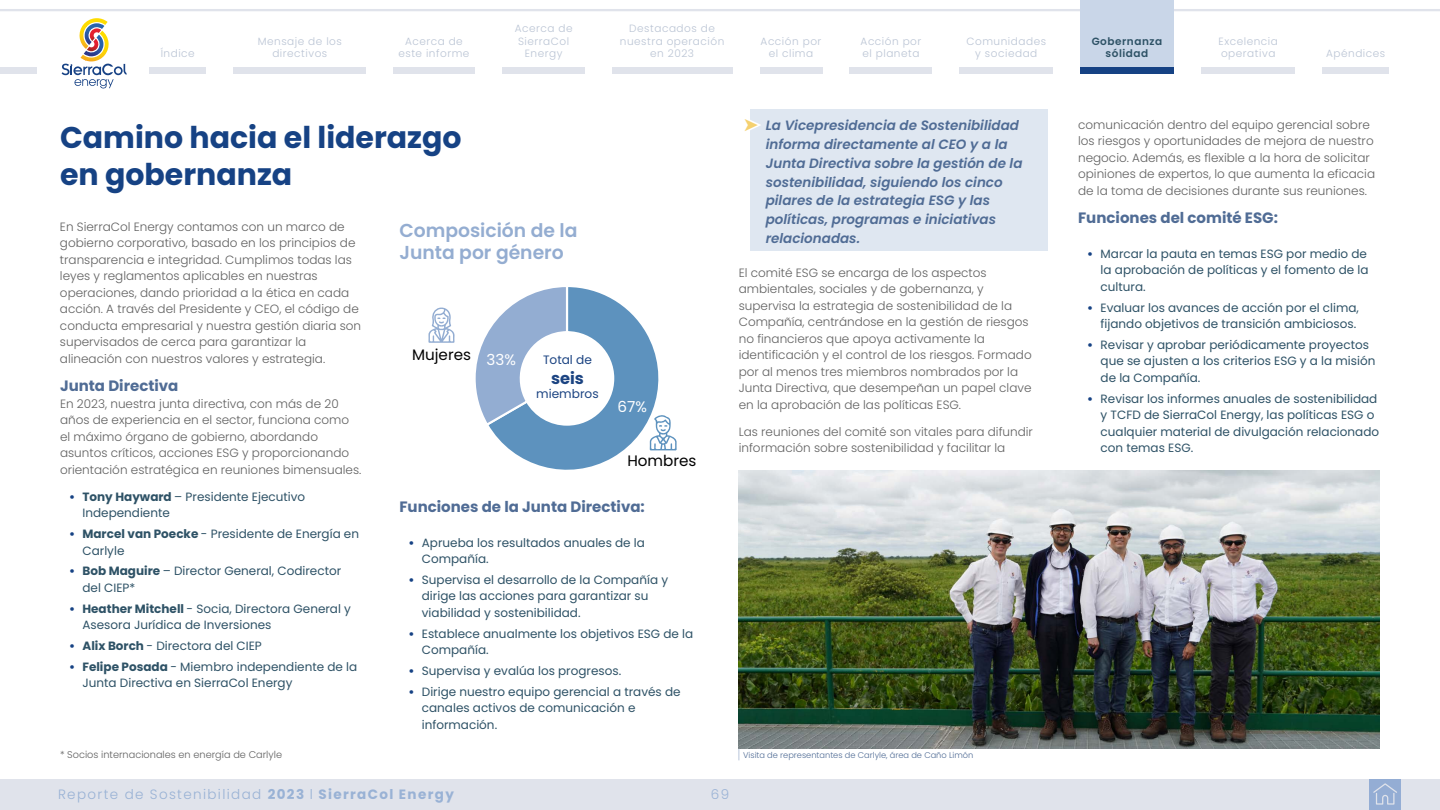
<style>
.page{position:relative;width:1440px;height:810px;background:#fff}
.page>*{position:absolute;margin:0;border:0;box-sizing:border-box;transform-origin:0 0}
.t1{font:700 30px/37.5px "Poppins";color:#164284}
.t2{font:600 18.75px/22.5px "Poppins";color:#94add1}
.t3{font:700 16.27px "Poppins";color:#1c4482}
.t4{font:15.15px "Poppins";color:#000}
.t5{font:15.15px "Poppins";color:#fff}
.t6{font:700 15px "Poppins";color:#506c95}
.t7{font:italic 600 13.5px/18.8px "Poppins";color:#506c95}
.t8{font:300 13.5px "Poppins";letter-spacing:.1em;color:#99b2d5}
.t9{font:12.15px "Poppins";color:#1c4482}
.t10{font:300 12px/16.5px "Poppins";color:#606060}
.t11{font:12px/16.5px "Poppins";color:#2e5266}
.t12{font:300 10.5px/12.6px "Poppins";letter-spacing:.05em;color:#bac4d4;text-align:center}
.t13{font:600 10.5px/12.6px "Poppins";letter-spacing:.05em;color:#2e5266;text-align:center}
.t14{font:300 9.75px "Poppins";color:#606060}
.t15{font:300 8.25px "Poppins";color:#506c95}
.s1{font-weight:700;color:#164284}
.s2{font-weight:700}
</style>
<div class="page">
<div style="left:0;top:779px;width:1440px;height:31px;background:#e0e3eb"></div>
<div style="left:1369px;top:779px;width:32px;height:31px;background:#94add4"></div>
<svg style="left:1373px;top:783px;width:24px;height:22px"></svg>
<svg style="left:62px;top:18px;width:65px;height:70px"></svg>
<div style="left:0;top:68px;width:37px;height:6px;background:#e0e3eb"></div>
<hr style="left:0;top:9px;width:1440px;height:2px;background:#e0e3eb">
<div style="left:1080px;top:0;width:94px;height:74px;background:#c9d6e8"></div>
<div style="left:233px;top:68px;width:133px;height:6px;background:#e0e3eb"></div>
<div style="left:612px;top:68px;width:120px;height:6px;background:#e0e3eb"></div>
<div style="left:393px;top:68px;width:82px;height:6px;background:#e0e3eb"></div>
<div style="left:502px;top:68px;width:83px;height:6px;background:#e0e3eb"></div>
<div style="left:760px;top:68px;width:63px;height:6px;background:#e0e3eb"></div>
<div style="left:850px;top:68px;width:82px;height:6px;background:#e0e3eb"></div>
<div style="left:959px;top:68px;width:94px;height:6px;background:#e0e3eb"></div>
<div style="left:1080px;top:68px;width:94px;height:6px;background:#164284"></div>
<div style="left:1201px;top:68px;width:94px;height:6px;background:#e0e3eb"></div>
<div style="left:1322px;top:68px;width:67px;height:6px;background:#e0e3eb"></div>
<div style="left:149px;top:68px;width:57px;height:6px;background:#e0e3eb"></div>
<svg style="left:428px;top:307px;width:27px;height:36px"></svg>
<svg style="left:475px;top:287px;width:202px;height:183px"></svg>
<div style="left:751px;top:110px;width:297px;height:141px;background:#dfe7f1"></div>
<img style="left:739px;top:471px;width:641px;height:278px">
<svg style="left:750px;top:119px;width:1px;height:12px"></svg>
<p class="t12" style="left:515px;top:22px;width:59px">Acerca de<br>SierraCol<br>Energy</p>
<p class="t12" style="left:620px;top:22px;width:106px">Destacados de nuestra operación en 2023</p>
<p class="t12" style="left:761px;top:35px;width:62px">Acción por el clima</p>
<p class="t12" style="left:861px;top:35px;width:62px;text-align:left">Acción por el planeta</p>
<p class="t12" style="left:967px;top:35px;width:81px">Comunidades y sociedad</p>
<p class="t13" style="left:1092px;top:35px;width:72px">Gobernanza sólidad</p>
<p class="t12" style="left:1219px;top:35px;width:61px">Excelencia</p>
<p class="t12" style="left:258px;top:35px;width:86px">Mensaje de los directivos</p>
<p class="t12" style="left:398px;top:35px;width:73px">Acerca de este informe</p>
<p class="t12" style="left:161px;top:47px;width:36px">Índice</p>
<p class="t12" style="left:1221px;top:47px;width:56px">operativa</p>
<p class="t12" style="left:1326px;top:47px;width:61px">Apéndices</p>
<h1 class="t1" style="left:60px;top:119px;width:403px">Camino hacia el liderazgo en gobernanza</h1>
<p class="t10" style="left:60px;top:218px;width:303px">En SierraCol Energy contamos con un marco de gobierno corporativo, basado en los principios de transparencia e integridad. Cumplimos todas las leyes y reglamentos aplicables en nuestras operaciones, dando prioridad a la ética en cada acción. A través del Presidente y CEO, el código de conducta empresarial y nuestra gestión diaria son supervisados de cerca para garantizar la alineación con nuestros valores y estrategia.</p>
<p class="t6" style="left:60px;top:377px;width:120px">Junta Directiva</p>
<p class="t10" style="left:60px;top:395px;width:303px">En 2023, nuestra junta directiva, con más de 20 años de experiencia en el sector, funciona como el máximo órgano de gobierno, abordando asuntos críticos, acciones ESG y proporcionando orientación estratégica en reuniones bimensuales.</p>
<p class="t11" style="left:82px;top:488px;width:224px;text-indent:-14px"><span class="s1">•</span> <span class="s2">Tony Hayward</span> – Presidente Ejecutivo<br>Independiente</p>
<p class="t11" style="left:82px;top:526px;width:278px;text-indent:-14px"><span class="s1">•</span> <span class="s2">Marcel van Poecke</span> - Presidente de Energía en<br>Carlyle</p>
<p class="t11" style="left:82px;top:563px;width:260px;text-indent:-14px"><span class="s1">•</span> <span class="s2">Bob Maguire</span> – Director General, Codirector del CIEP*</p>
<p class="t11" style="left:82px;top:600px;width:270px;text-indent:-14px"><span class="s1">•</span> <span class="s2">Heather Mitchell</span> - Socia, Directora General y<br>Asesora Jurídica de Inversiones</p>
<p class="t11" style="left:69px;top:637px;width:194px"><span class="s1">•</span> <span class="s2">Alix Borch</span> - Directora del CIEP</p>
<p class="t11" style="left:82px;top:658px;width:276px;text-indent:-14px"><span class="s1">•</span> <span class="s2">Felipe Posada</span> - Miembro independiente de la<br>Junta Directiva en SierraCol Energy</p>
<p class="t14" style="left:60px;top:748px;width:224px">* Socios internacionales en energía de Carlyle</p>
<h2 class="t2" style="left:399px;top:219px;width:180px">Composición de la<br>Junta por género</h2>
<p class="t4" style="left:412px;top:346px;width:60px">Mujeres</p>
<p class="t5" style="left:487px;top:351px;width:31px">33%</p>
<p class="t9" style="left:543px;top:353px;width:50px">Total de</p>
<h3 class="t3" style="left:551px;top:368px;width:34px">seis</h3>
<p class="t9" style="left:536px;top:387px;width:64px">miembros</p>
<p class="t5" style="left:618px;top:398px;width:31px">67%</p>
<p class="t4" style="left:627px;top:452px;width:71px">Hombres</p>
<p class="t6" style="left:399px;top:498px;width:247px">Funciones de la Junta Directiva:</p>
<p class="t11" style="left:422px;top:534px;width:225px;text-indent:-14px"><span class="s1">•</span> Aprueba los resultados anuales de la<br>Compañía.</p>
<p class="t11" style="left:422px;top:572px;width:248px;text-indent:-14px"><span class="s1">•</span> Supervisa el desarrollo de la Compañía y dirige las acciones para garantizar su viabilidad y sostenibilidad.</p>
<p class="t11" style="left:422px;top:625px;width:273px;text-indent:-14px"><span class="s1">•</span> Establece anualmente los objetivos ESG de la<br>Compañía.</p>
<p class="t11" style="left:408px;top:663px;width:214px"><span class="s1">•</span> Supervisa y evalúa los progresos.</p>
<p class="t11" style="left:422px;top:683px;width:260px;text-indent:-14px"><span class="s1">•</span> Dirige nuestro equipo gerencial a través de canales activos de comunicación e información.</p>
<p class="t8" style="left:58px;top:786px;width:397px">Reporte de Sostenibilidad <span class="s2">2023</span> ℓ <span class="s2">SierraCol Energy</span></p>
<p class="t7" style="left:766px;top:116px;width:258px">La Vicepresidencia de Sostenibilidad informa directamente al CEO y a la Junta Directiva sobre la gestión de la sostenibilidad, siguiendo los cinco pilares de la estrategia ESG y las políticas, programas e iniciativas relacionadas.</p>
<p class="t10" style="left:739px;top:264px;width:294px">El comité ESG se encarga de los aspectos ambientales, sociales y de gobernanza, y supervisa la estrategia de sostenibilidad de la Compañía, centrándose en la gestión de riesgos no financieros que apoya activamente la identificación y el control de los riesgos. Formado por al menos tres miembros nombrados por la Junta Directiva, que desempeñan un papel clave en la aprobación de las políticas ESG.</p>
<p class="t10" style="left:739px;top:424px;width:296px">Las reuniones del comité son vitales para difundir información sobre sostenibilidad y facilitar la</p>
<p class="t8" style="left:711px;top:787px;width:20px">69</p>
<p class="t15" style="left:743px;top:750px;width:232px">Visita de representantes de Carlyle, área de Caño Limón</p>
<p class="t10" style="left:1078px;top:116px;width:299px">comunicación dentro del equipo gerencial sobre los riesgos y oportunidades de mejora de nuestro negocio. Además, es flexible a la hora de solicitar opiniones de expertos, lo que aumenta la eficacia de la toma de decisiones durante sus reuniones.</p>
<p class="t6" style="left:1078px;top:210px;width:201px">Funciones del comité ESG:</p>
<p class="t11" style="left:1101px;top:246px;width:270px;text-indent:-14px"><span class="s1">•</span> Marcar la pauta en temas ESG por medio de la aprobación de políticas y el fomento de la cultura.</p>
<p class="t11" style="left:1087px;top:299px;width:273px;text-align:right"><span class="s1">•</span> Evaluar los avances de acción por el clima, fijando objetivos de transición ambiciosos.</p>
<p class="t11" style="left:1101px;top:337px;width:276px;text-indent:-14px"><span class="s1">•</span> Revisar y aprobar periódicamente proyectos que se ajusten a los criterios ESG y a la misión de la Compañía.</p>
<p class="t11" style="left:1101px;top:390px;width:280px;text-indent:-14px"><span class="s1">•</span> Revisar los informes anuales de sostenibilidad y TCFD de SierraCol Energy, las políticas ESG o cualquier material de divulgación relacionado con temas ESG.</p>
</div>
